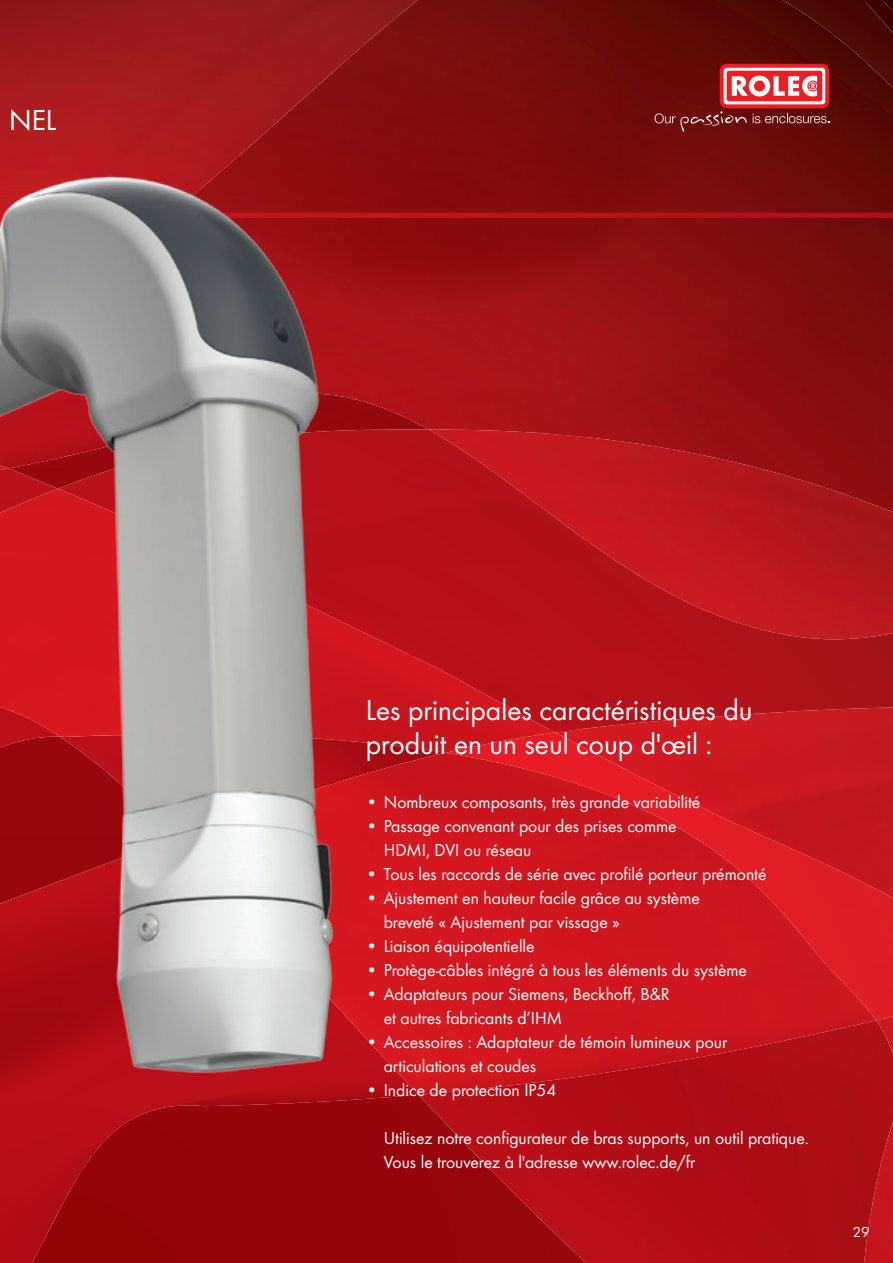
<style>
.page{position:relative;width:893px;height:1263px;background:#fff}
.page>*{position:absolute;margin:0;border:0;box-sizing:border-box;transform-origin:0 0}
.t1{font:30px/34.5px "Futura Boo";color:#fff}
.t2{font:18px/24px "Futura Boo";color:#fff}
.t3{font:15px "Futura Boo";color:#fff}
</style>
<div class="page">
<img style="left:492px;top:1178px;width:83px;height:85px">
<img style="left:419px;top:1095px;width:445px;height:83px">
<img style="left:496px;top:1175px;width:368px;height:81px">
<img style="left:576px;top:1254px;width:288px;height:9px">
<div style="left:347px;top:429px;width:82px;height:150px;background:#b41219"></div>
<div style="left:590px;top:639px;width:76px;height:68px;background:#b5121a"></div>
<div style="left:412px;top:579px;width:178px;height:75px;background:#b8121a"></div>
<div style="left:666px;top:639px;width:227px;height:68px;background:#ad1319"></div>
<div style="left:412px;top:654px;width:178px;height:53px;background:#b7121a"></div>
<img style="left:347px;top:575px;width:65px;height:173px">
<img style="left:410px;top:655px;width:145px;height:98px">
<img style="left:864px;top:1020px;width:29px;height:243px">
<img style="left:0;top:1095px;width:419px;height:168px">
<img style="left:347px;top:753px;width:529px;height:342px">
<img style="left:555px;top:707px;width:338px;height:77px">
<img style="left:705px;top:784px;width:188px;height:79px">
<img style="left:867px;top:863px;width:26px;height:19px">
<img style="left:445px;top:732px;width:260px;height:77px">
<img style="left:637px;top:807px;width:230px;height:77px">
<img style="left:752px;top:882px;width:141px;height:138px">
<img style="left:349px;top:0;width:476px;height:436px">
<img style="left:347px;top:192px;width:5px;height:206px">
<img style="left:825px;top:88px;width:68px;height:341px">
<img style="left:429px;top:429px;width:464px;height:210px">
<img style="left:362px;top:0;width:263px;height:159px">
<img style="left:0;top:0;width:122px;height:164px">
<img style="left:122px;top:0;width:240px;height:192px">
<img style="left:360px;top:0;width:58px;height:48px">
<img style="left:783px;top:0;width:110px;height:88px">
<div style="left:0;top:213px;width:893px;height:5px;background:#ba1018"></div>
<svg style="left:655px;top:111px;width:92px;height:21px;background:#7b2724"></svg>
<svg style="left:753px;top:114px;width:76px;height:9px"></svg>
<svg style="left:720px;top:64px;width:109px;height:44px"></svg>
<svg style="left:724px;top:68px;width:101px;height:36px"></svg>
<div style="left:727px;top:71px;width:95px;height:30px;background:#ee1d23;border-radius:3px"></div>
<svg style="left:732px;top:76px;width:85px;height:20px"></svg>
<img style="left:0;top:164px;width:347px;height:1047px">
<h1 class="t1" style="left:9px;top:103px;width:49px">NEL</h1>
<h1 class="t1" style="left:366px;top:692px;width:388px">Les principales caractéristiques du produit en un seul coup d'œil :</h1>
<p class="t2" style="left:366px;top:789px;width:336px">• Nombreux composants, très grande variabilité</p>
<p class="t2" style="left:384px;top:813px;width:295px;text-indent:-18px">• Passage convenant pour des prises comme<br>HDMI, DVI ou réseau</p>
<p class="t2" style="left:366px;top:861px;width:402px">• Tous les raccords de série avec profilé porteur prémonté</p>
<p class="t2" style="left:384px;top:885px;width:318px;text-indent:-18px">• Ajustement en hauteur facile grâce au système breveté « Ajustement par vissage »</p>
<p class="t2" style="left:366px;top:933px;width:170px">• Liaison équipotentielle</p>
<p class="t2" style="left:366px;top:957px;width:383px">• Protège-câbles intégré à tous les éléments du système</p>
<p class="t2" style="left:384px;top:981px;width:287px;text-indent:-18px">• Adaptateurs pour Siemens, Beckhoff, B&amp;R et autres fabricants d’IHM</p>
<p class="t2" style="left:384px;top:1029px;width:345px;text-indent:-18px">• Accessoires : Adaptateur de témoin lumineux pour articulations et coudes</p>
<p class="t2" style="left:366px;top:1077px;width:192px">• Indice de protection IP54</p>
<p class="t2" style="left:384px;top:1125px;width:427px">Utilisez notre configurateur de bras supports, un outil pratique.<br>Vous le trouverez à l'adresse www.rolec.de/fr</p>
<p class="t3" style="left:853px;top:1223px;width:18px">29</p>
</div>
